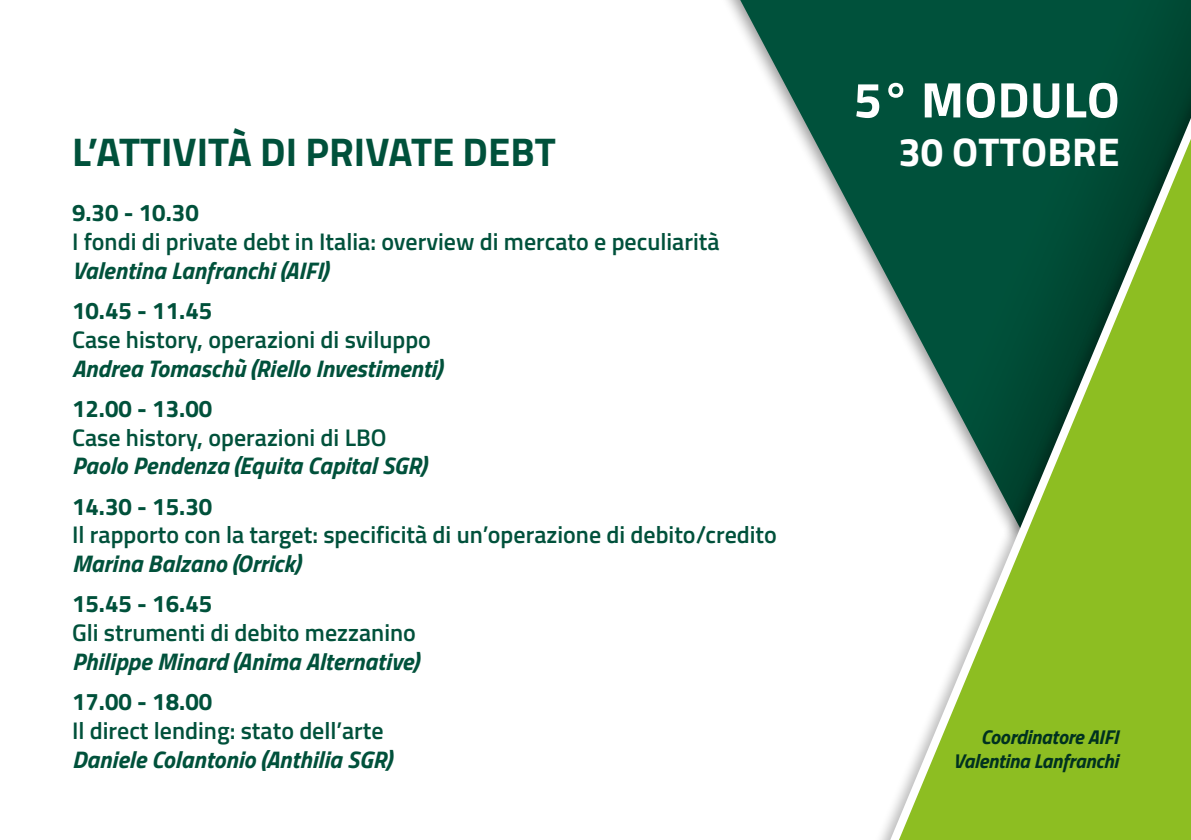
<style>
.page{position:relative;width:1191px;height:840px;background:#fff}
.page>*{position:absolute;margin:0;border:0;box-sizing:border-box;transform-origin:0 0}
.t1{font:700 50px "Titillium Web";letter-spacing:.01em;color:#fff}
.t2{font:700 40px "Titillium Web";color:#00513b}
.t3{font:700 40px "Titillium Web";letter-spacing:.01em;color:#fff}
.t4{font:600 24px "Titillium Web";color:#00513b}
.t5{font:italic 700 24px "Titillium Web";color:#00513b}
.t6{font:700 24px "Titillium Web";color:#00513b}
.t7{font:italic 700 20px/24px "Titillium Web";letter-spacing:-.01em;color:#003120;text-align:right}
</style>
<div class="page">
<svg style="left:740px;top:0;width:113px;height:238px"></svg>
<div style="left:853px;top:0;width:338px;height:839px;background:#000;opacity:.27"></div>
<svg style="left:860px;top:0;width:331px;height:839px"></svg>
<h2 class="t2" style="left:72px;top:121px;width:485px">L’ATTIVITÀ DI PRIVATE DEBT</h2>
<p class="t6" style="left:72px;top:194px;width:128px">9.30 - 10.30</p>
<p class="t4" style="left:72px;top:223px;width:649px">I fondi di private debt in Italia: overview di mercato e peculiarità</p>
<p class="t5" style="left:72px;top:251px;width:257px">Valentina Lanfranchi (AIFI)</p>
<p class="t6" style="left:72px;top:292px;width:142px">10.45 - 11.45</p>
<p class="t4" style="left:72px;top:321px;width:360px">Case history, operazioni di sviluppo</p>
<p class="t5" style="left:72px;top:349px;width:371px">Andrea Tomaschù (Riello Investimenti)</p>
<p class="t6" style="left:72px;top:389px;width:142px">12.00 - 13.00</p>
<p class="t4" style="left:72px;top:419px;width:316px">Case history, operazioni di LBO</p>
<p class="t5" style="left:72px;top:447px;width:356px">Paolo Pendenza (Equita Capital SGR)</p>
<p class="t6" style="left:72px;top:487px;width:142px">14.30 - 15.30</p>
<p class="t4" style="left:72px;top:516px;width:706px">Il rapporto con la target: specificità di un’operazione di debito/credito</p>
<p class="t5" style="left:72px;top:544px;width:230px">Marina Balzano (Orrick)</p>
<p class="t6" style="left:72px;top:585px;width:142px">15.45 - 16.45</p>
<p class="t4" style="left:72px;top:614px;width:345px">Gli strumenti di debito mezzanino</p>
<p class="t5" style="left:72px;top:642px;width:348px">Philippe Minard (Anima Alternative)</p>
<p class="t6" style="left:72px;top:683px;width:142px">17.00 - 18.00</p>
<p class="t4" style="left:72px;top:712px;width:313px">Il direct lending: stato dell’arte</p>
<p class="t5" style="left:72px;top:740px;width:321px">Daniele Colantonio (Anthilia SGR)</p>
<h1 class="t1" style="left:853px;top:62px;width:267px">5° MODULO</h1>
<h2 class="t3" style="left:898px;top:121px;width:223px">30 OTTOBRE</h2>
<p class="t7" style="left:953px;top:723px;width:167px">Coordinatore AIFI<br>Valentina Lanfranchi</p>
</div>
